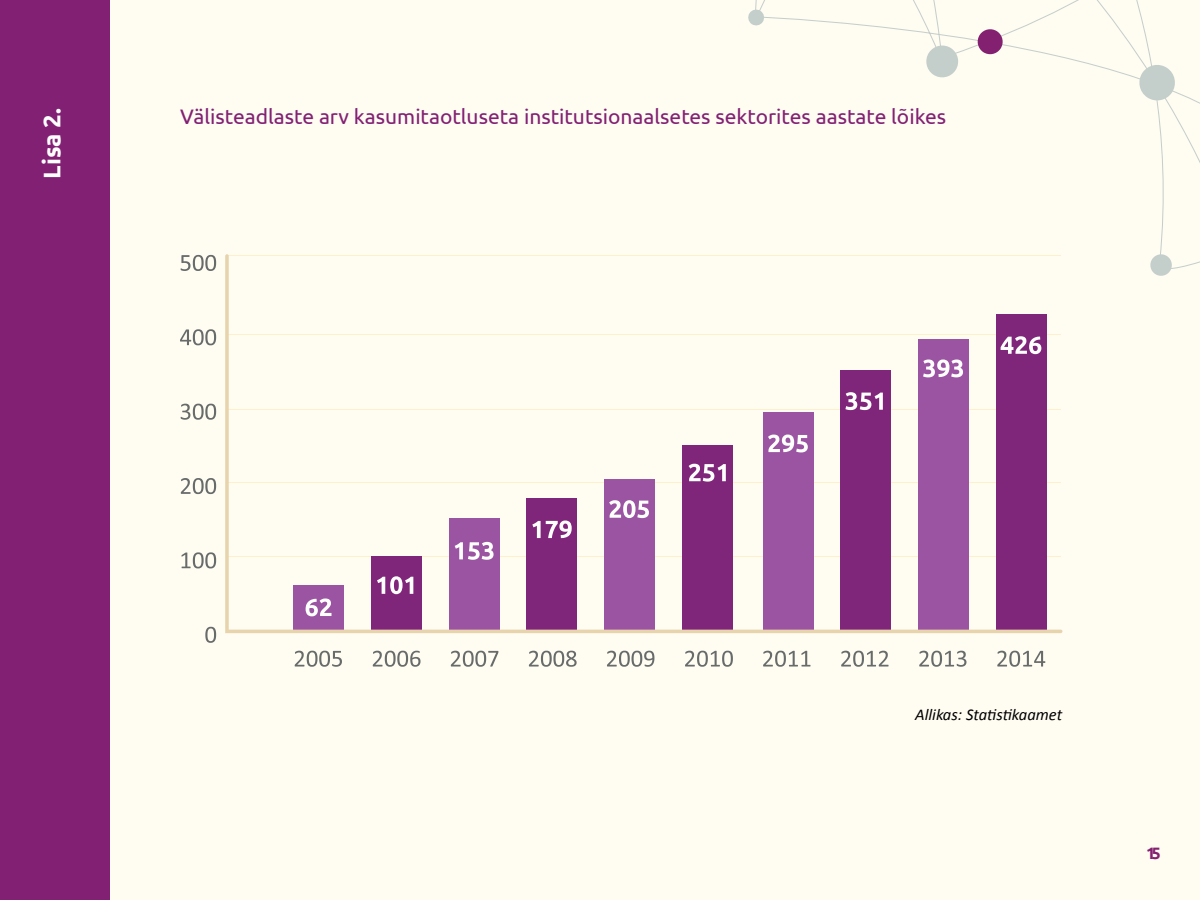
<style>
.page{position:relative;width:1200px;height:900px;background:#fffcf2}
.page>*{position:absolute;margin:0;border:0;box-sizing:border-box;transform-origin:0 0}
.t1{font:700 24px "Ubuntu";color:#fff}
.t2{font:21px "Ubuntu";color:#822173}
.t3{font:italic 16.5px "Calibri";color:#000}
.t4{font:700 16.5px "Ubuntu";color:#832170}
</style>
<div class="page">
<div style="left:0;top:0;width:110px;height:900px;background:#822173"></div>
<svg style="left:1154px;top:273px;width:14px;height:3px"></svg>
<svg style="left:748px;top:0;width:452px;height:273px"></svg>
<svg style="left:976px;top:28px;width:28px;height:28px"></svg>
<svg style="left:295px;top:651px;width:47px;height:16px"></svg>
<svg style="left:373px;top:651px;width:48px;height:16px"></svg>
<svg style="left:451px;top:651px;width:47px;height:16px"></svg>
<svg style="left:529px;top:651px;width:48px;height:16px"></svg>
<svg style="left:607px;top:651px;width:47px;height:16px"></svg>
<svg style="left:685px;top:651px;width:48px;height:16px"></svg>
<svg style="left:763px;top:651px;width:48px;height:16px"></svg>
<svg style="left:841px;top:651px;width:48px;height:16px"></svg>
<svg style="left:919px;top:651px;width:47px;height:16px"></svg>
<svg style="left:997px;top:651px;width:48px;height:16px"></svg>
<svg style="left:205px;top:627px;width:11px;height:16px"></svg>
<svg style="left:182px;top:552px;width:34px;height:16px"></svg>
<svg style="left:181px;top:478px;width:35px;height:16px"></svg>
<svg style="left:181px;top:404px;width:35px;height:16px"></svg>
<svg style="left:180px;top:329px;width:36px;height:16px"></svg>
<svg style="left:181px;top:255px;width:35px;height:16px"></svg>
<svg style="left:225px;top:254px;width:837px;height:379px"></svg>
<svg style="left:306px;top:598px;width:25px;height:18px"></svg>
<svg style="left:377px;top:576px;width:36px;height:18px"></svg>
<svg style="left:455px;top:542px;width:39px;height:18px"></svg>
<svg style="left:532px;top:521px;width:40px;height:17px"></svg>
<svg style="left:609px;top:500px;width:40px;height:18px"></svg>
<svg style="left:689px;top:464px;width:37px;height:18px"></svg>
<svg style="left:768px;top:435px;width:40px;height:17px"></svg>
<svg style="left:845px;top:392px;width:38px;height:18px"></svg>
<svg style="left:923px;top:359px;width:40px;height:18px"></svg>
<svg style="left:1001px;top:336px;width:40px;height:18px"></svg>
<p class="t1" style="left:38px;top:179px;width:72px;rotate:-90deg">Lisa 2.</p>
<p class="t2" style="left:180px;top:104px;width:768px">Välisteadlaste arv kasumitaotluseta institutsionaalsetes sektorites aastate lõikes</p>
<p class="t3" style="left:915px;top:705px;width:149px">Allikas: Statistikaamet</p>
<p class="t4" style="left:1146px;top:843px;width:16px">15</p>
</div>
